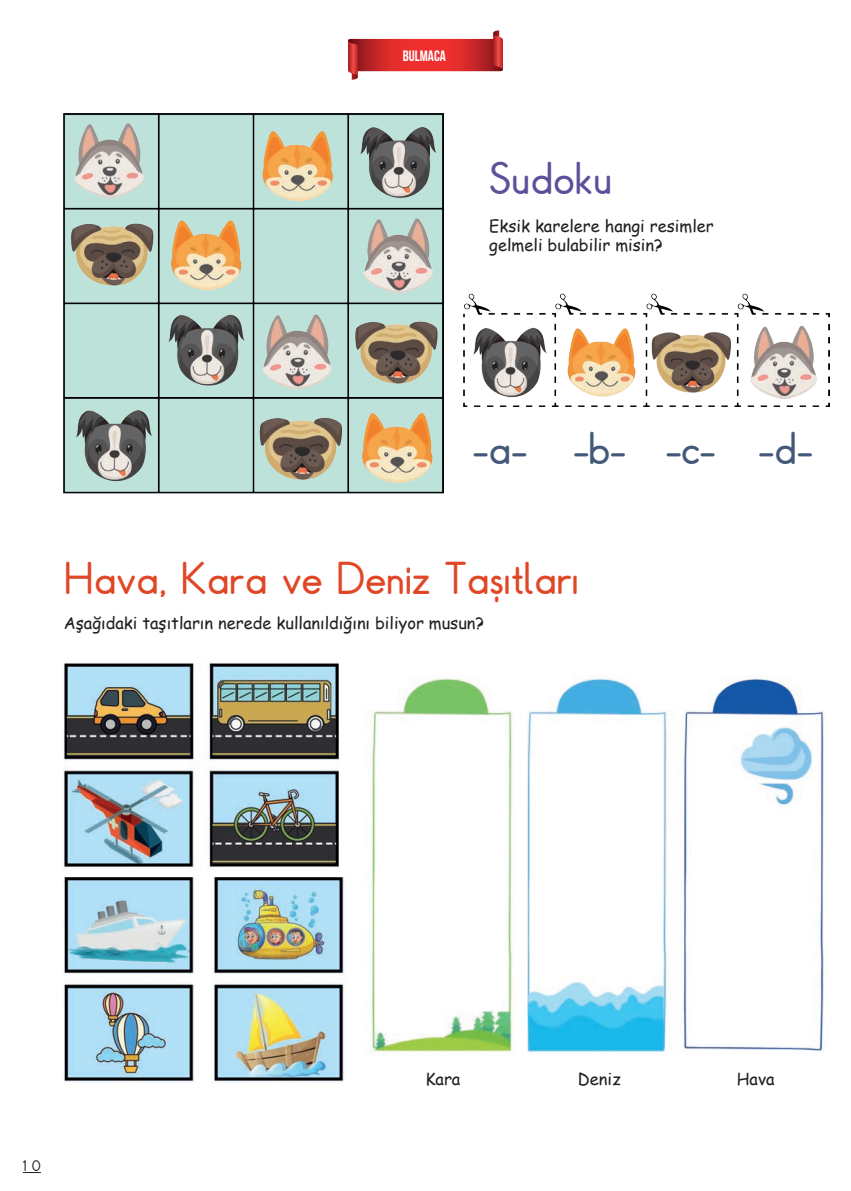
<style>
.page{position:relative;width:851px;height:1191px;background:#fff}
.page>*{position:absolute;margin:0;border:0;box-sizing:border-box;transform-origin:0 0}
.t1{font:40.5px "ALFABET98 Normal";color:#e04726}
.t2{font:40.5px "ALFABET98 Normal";color:#435979}
.t3{font:40.5px "ALFABET98 Normal";color:#5d4f99}
.t4{font:16.5px/19.8px "Comic Sans MS";color:#231f20}
.t5{font:15px "Bebas Neue";color:#fff}
.t6{font:13.5px "ALFABET98 Normal";color:#231f20}
</style>
<div class="page">
<svg style="left:23px;top:1172px;width:18px;height:1px"></svg>
<img style="left:64px;top:113px;width:379px;height:380px">
<img style="left:463px;top:293px;width:366px;height:113px">
<svg style="left:348px;top:30px;width:155px;height:50px"></svg>
<img style="left:64px;top:662px;width:275px;height:208px">
<img style="left:64px;top:877px;width:281px;height:206px">
<img style="left:367px;top:678px;width:300px;height:377px">
<img style="left:683px;top:677px;width:142px;height:375px">
<p class="t5" style="left:402px;top:47px;width:45px">BULMACA</p>
<h1 class="t3" style="left:489px;top:153px;width:124px">Sudoku</h1>
<p class="t4" style="left:489px;top:215px;width:226px">Eksik karelere hangi resimler gelmeli bulabilir misin?</p>
<h1 class="t2" style="left:472px;top:423px;width:341px">-a- -b- -c- -d-</h1>
<h1 class="t1" style="left:64px;top:553px;width:517px">Hava, Kara ve Deniz Taşıtları</h1>
<p class="t4" style="left:64px;top:612px;width:422px">Aşağıdaki taşıtların nerede kullanıldığını biliyor musun?</p>
<p class="t6" style="left:23px;top:1157px;width:19px">10</p>
<p class="t4" style="left:425px;top:1069px;width:36px">Kara</p>
<p class="t4" style="left:577px;top:1069px;width:45px">Deniz</p>
<p class="t4" style="left:736px;top:1069px;width:39px">Hava</p>
</div>
